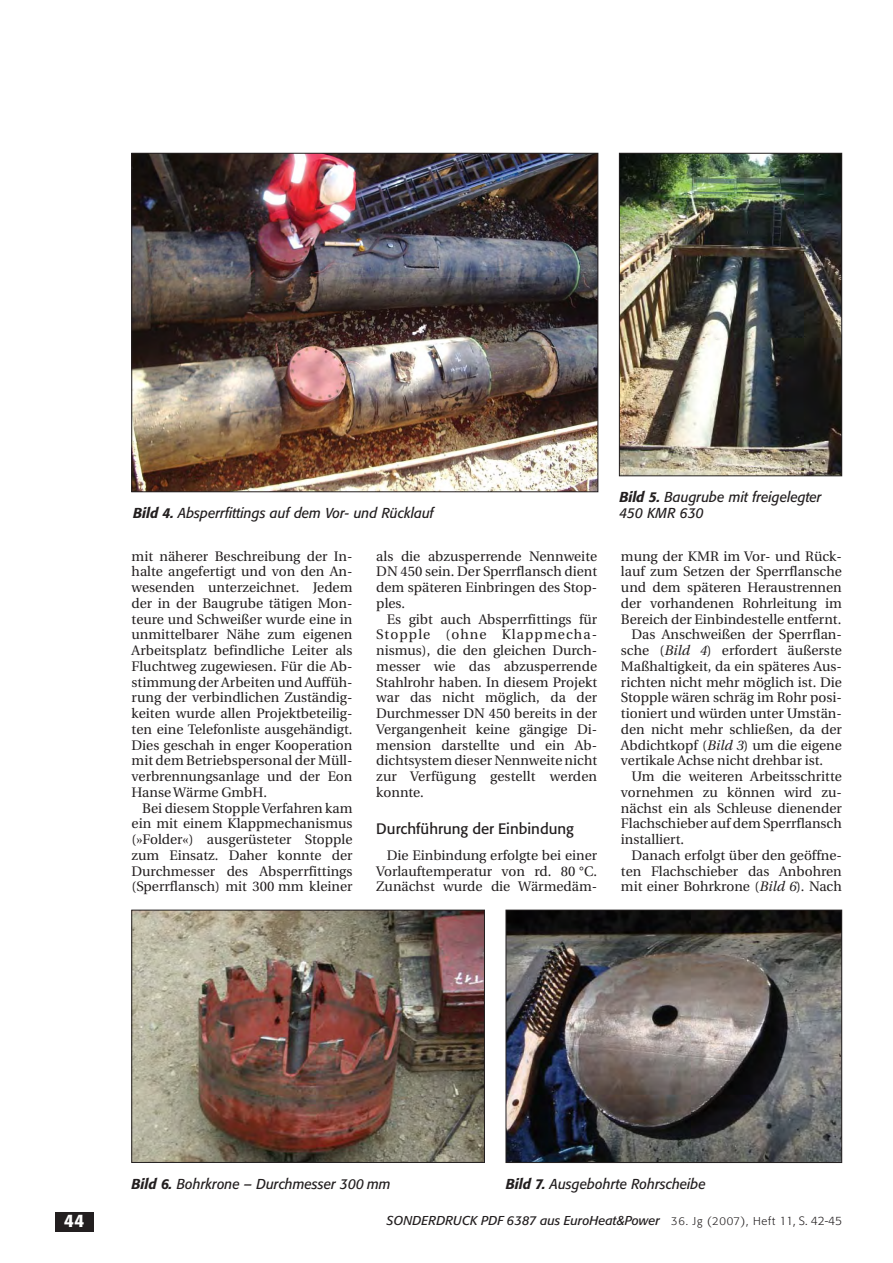
<style>
.page{position:relative;width:893px;height:1263px;background:#fff}
.page>*{position:absolute;margin:0;border:0;box-sizing:border-box;transform-origin:0 0}
.t1{font:500 18px "Formata";color:#fff}
.t2{font:15px "Formata";color:#231f20}
.t3{font:italic 14.25px/15.8px "Formata";color:#231f20;scale:.95 1}
.t4{font:13.8px/15.8px "Utopia";color:#231f20;text-align:justify}
.t5{font:italic 12.75px "Formata";color:#231f20}
.s1{font-weight:500}
.s2{font-style:italic}
.s3{font-weight:300;font-style:normal;font-size:11.25px}
.s4{font-weight:300;font-style:normal;font-size:12px}
</style>
<div class="page">
<div style="left:55px;top:1212px;width:38px;height:19px;background:#231f20"></div>
<img style="left:621px;top:155px;width:219px;height:319px">
<div style="left:619px;top:153px;width:223px;height:323px;border:1px solid #231f20"></div>
<img style="left:134px;top:912px;width:349px;height:249px">
<div style="left:132px;top:910px;width:353px;height:253px;border:1px solid #231f20"></div>
<img style="left:508px;top:912px;width:332px;height:249px">
<div style="left:506px;top:910px;width:336px;height:253px;border:1px solid #231f20"></div>
<img style="left:134px;top:155px;width:462px;height:335px">
<div style="left:132px;top:153px;width:466px;height:339px;border:1px solid #231f20"></div>
<p class="t3" style="left:133px;top:506px;width:318px"><span class="s1">Bild 4.</span> Absperrfittings auf dem Vor- und Rücklauf</p>
<p class="t4" style="left:132px;top:549px;width:222px">mit näherer Beschreibung der In&shy;halte angefertigt und von den An&shy;wesenden unterzeichnet. Jedem der in der Baugrube tätigen Mon&shy;teure und Schweißer wurde eine in unmittelbarer Nähe zum eigenen Arbeitsplatz befindliche Leiter als Fluchtweg zugewiesen. Für die Ab&shy;stimmung der Arbeiten und Auffüh&shy;rung der verbindlichen Zuständig&shy;keiten wurde allen Projektbeteilig&shy;ten eine Telefonliste ausgehändigt.<br>Dies geschah in enger Kooperation mit dem Betriebspersonal der Müll&shy;verbrennungsanlage und der Eon Hanse Wärme GmbH.</p>
<p class="t4" style="left:132px;top:801px;width:222px;text-indent:11px">Bei diesem Stopple Verfahren kam ein mit einem Klappmechanismus (»Folder«) ausgerüsteter Stopple zum Einsatz. Daher konnte der Durchmesser des Absperrfittings (Sperrflansch) mit 300 mm kleiner</p>
<p class="t4" style="left:376px;top:549px;width:222px">als die abzusperrende Nennweite DN 450 sein. Der Sperrflansch dient dem späteren Einbringen des Stop&shy;ples.</p>
<p class="t4" style="left:376px;top:612px;width:222px;text-indent:11px">Es gibt auch Absperrfittings für Stopple (ohne Klappmecha&shy;nismus), die den gleichen Durch&shy;messer wie das abzusperrende Stahlrohr haben. In diesem Projekt war das nicht möglich, da der Durchmesser DN 450 bereits in der Vergangenheit keine gängige Di&shy;mension darstellte und ein Ab&shy;dichtsystem dieser Nennweite nicht zur Verfügung gestellt werden konnte.</p>
<p class="t2" style="left:376px;top:822px;width:199px">Durchführung der Einbindung</p>
<p class="t4" style="left:376px;top:848px;width:222px;text-indent:11px">Die Einbindung erfolgte bei einer Vorlauftemperatur von rd. 80 °C.<br>Zunächst wurde die Wärmedäm-</p>
<p class="t3" style="left:619px;top:491px;width:215px"><span class="s1">Bild 5.</span> Baugrube mit freigelegter<br>450 KMR 630</p>
<p class="t4" style="left:621px;top:549px;width:222px">mung der KMR im Vor- und Rück-</p>
<p class="t4" style="left:621px;top:565px;width:222px">lauf zum Setzen der Sperrflansche</p>
<p class="t4" style="left:621px;top:581px;width:222px">und dem späteren Heraustrennen</p>
<p class="t4" style="left:621px;top:596px;width:222px">der vorhandenen Rohrleitung im</p>
<p class="t4" style="left:621px;top:612px;width:222px">Bereich der Einbindestelle entfernt.</p>
<p class="t4" style="left:631px;top:628px;width:212px">Das Anschweißen der Sperrflan-</p>
<p class="t4" style="left:621px;top:644px;width:222px">sche (<span class="s2">Bild 4</span>) erfordert äußerste</p>
<p class="t4" style="left:621px;top:659px;width:222px">Maßhaltigkeit, da ein späteres Aus-</p>
<p class="t4" style="left:621px;top:675px;width:222px">richten nicht mehr möglich ist. Die</p>
<p class="t4" style="left:621px;top:691px;width:222px">Stopple wären schräg im Rohr posi-</p>
<p class="t4" style="left:621px;top:707px;width:222px">tioniert und würden unter Umstän-</p>
<p class="t4" style="left:621px;top:722px;width:222px">den nicht mehr schließen, da der</p>
<p class="t4" style="left:621px;top:738px;width:222px">Abdichtkopf (<span class="s2">Bild 3</span>) um die eigene</p>
<p class="t4" style="left:621px;top:754px;width:204px">vertikale Achse nicht drehbar ist.</p>
<p class="t4" style="left:631px;top:770px;width:212px">Um die weiteren Arbeitsschritte</p>
<p class="t4" style="left:621px;top:785px;width:222px">vornehmen zu können wird zu-</p>
<p class="t4" style="left:621px;top:801px;width:222px">nächst ein als Schleuse dienender</p>
<p class="t4" style="left:621px;top:817px;width:222px">Flachschieber auf dem Sperrflansch</p>
<p class="t4" style="left:621px;top:833px;width:65px">installiert.</p>
<p class="t4" style="left:631px;top:848px;width:212px">Danach erfolgt über den geöffne-</p>
<p class="t4" style="left:621px;top:864px;width:222px">ten Flachschieber das Anbohren</p>
<p class="t4" style="left:621px;top:880px;width:222px">mit einer Bohrkrone (<span class="s2">Bild 6</span>). Nach</p>
<p class="t3" style="left:132px;top:1177px;width:274px"><span class="s1">Bild 6.</span> Bohrkrone – Durchmesser 300 mm</p>
<p class="t3" style="left:506px;top:1177px;width:212px"><span class="s1">Bild 7.</span> Ausgebohrte Rohrscheibe</p>
<h1 class="t1" style="left:64px;top:1213px;width:22px">44</h1>
<p class="t5" style="left:387px;top:1215px;width:457px">SONDERDRUCK PDF 6387 aus EuroHeat&amp;Power <span class="s3">36. Jg (2007), Heft</span> <span class="s4">11, S. 42-45</span></p>
</div>
